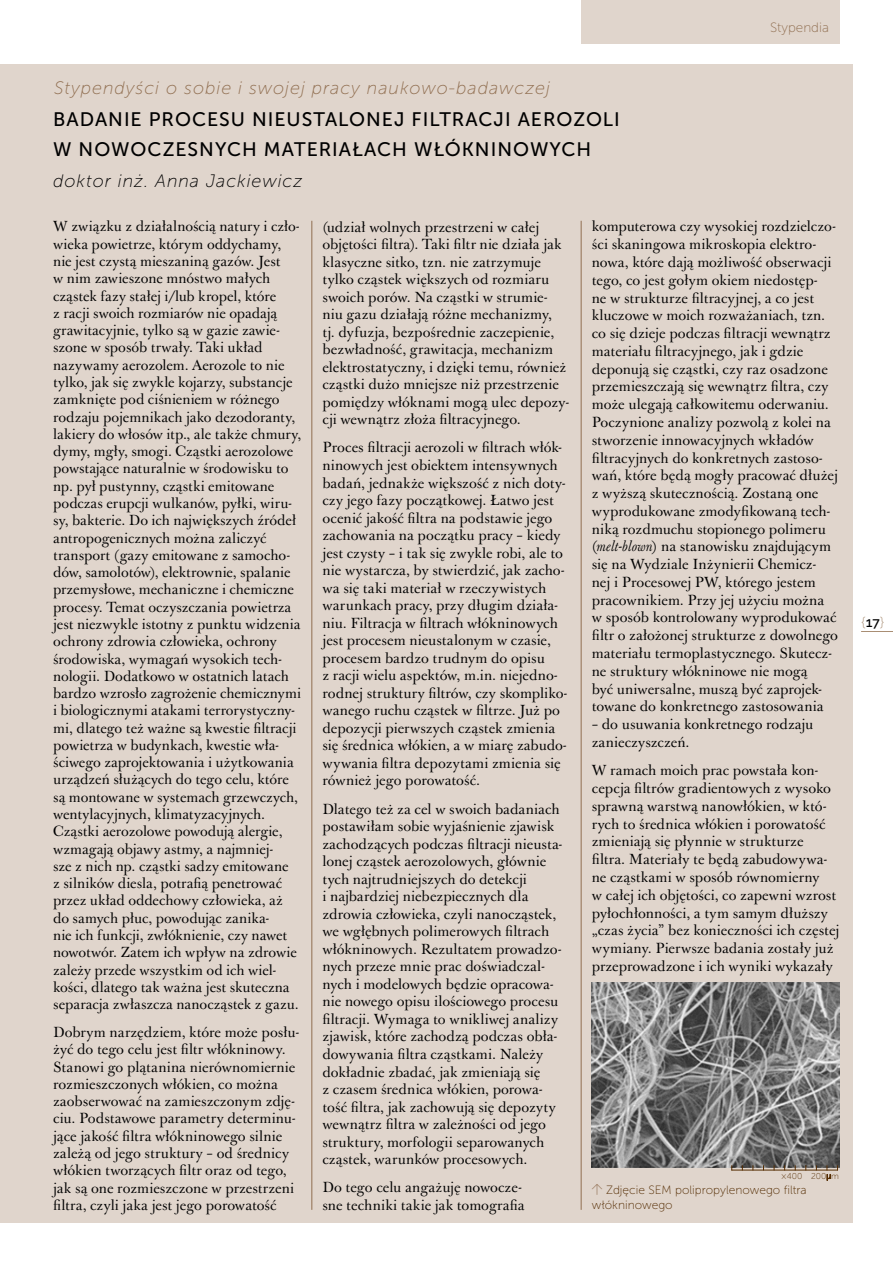
<style>
.page{position:relative;width:893px;height:1263px;background:#fff}
.page>*{position:absolute;margin:0;border:0;box-sizing:border-box;transform-origin:0 0}
.t1{font:19.5px/30px "Museo Sans 500";letter-spacing:.05em;color:#000}
.t2{font:italic 18px "Museo Sans 100";letter-spacing:.05em;color:#906e50}
.t3{font:italic 18px "Museo Sans 100";letter-spacing:.05em;color:#000}
.t4{font:14.25px/17.2px "J Baskerville";color:#000}
.t5{font:14.25px "Museo Sans 100";color:#a98e74}
.t6{font:13.5px "Museo Sans 100";color:#906e50}
.t7{font:12px/14.4px "Museo Sans 100";color:#542c02}
.t8{font:8.55px "Museo Sans 100";color:#542c02}
.s1{font-style:italic}
.s2{font-family:"Avenir Next LT Pro";font-weight:200;font-stretch:condensed;font-size:8.7px}
.s3{font-family:"Purista";font-weight:300;color:#906e50}
.s4{font-family:"Museo Sans 500";color:#000}
</style>
<div class="page">
<div style="left:0;top:64px;width:852px;height:1158px;background:#e0d5cc"></div>
<hr style="left:861px;top:631px;width:32px;height:1px;background:#a98e74">
<hr style="left:581px;top:221px;width:1px;height:989px;background:#906e50">
<hr style="left:312px;top:221px;width:1px;height:989px;background:#906e50">
<div style="left:581px;top:0;width:259px;height:43px;background:#e0d5cc"></div>
<img style="left:592px;top:982px;width:248px;height:186px">
<hr style="left:731px;top:1170px;width:107px;height:1px;background:#542c02">
<svg style="left:827px;top:1165px;width:3px;height:15px"></svg>
<p class="t2" style="left:54px;top:78px;width:497px">Stypendyści o sobie i swojej pracy naukowo-badawczej</p>
<h1 class="t1" style="left:53px;top:105px;width:568px">BADANIE PROCESU NIEUSTALONEJ FILTRACJI AEROZOLI<br>W NOWOCZESNYCH MATERIAŁACH WŁÓKNINOWYCH</h1>
<p class="t3" style="left:53px;top:171px;width:251px">doktor inż. Anna Jackiewicz</p>
<p class="t6" style="left:770px;top:21px;width:60px">Stypendia</p>
<p class="t4" style="left:53px;top:219px;width:250px">W związku z działalnością natury i czło&shy;wieka powietrze, którym oddychamy, nie jest czystą mieszaniną gazów. Jest<br>w nim zawieszone mnóstwo małych cząstek fazy stałej i/lub kropel, które<br>z racji swoich rozmiarów nie opadają grawitacyjnie, tylko są w gazie zawie&shy;szone w sposób trwały. Taki układ nazywamy aerozolem. Aerozole to nie tylko, jak się zwykle kojarzy, substancje zamknięte pod ciśnieniem w różnego rodzaju pojemnikach jako dezodoranty, lakiery do włosów itp., ale także chmury, dymy, mgły, smogi. Cząstki aerozolowe powstające naturalnie w środowisku to np. pył pustynny, cząstki emitowane podczas erupcji wulkanów, pyłki, wiru&shy;sy, bakterie. Do ich największych źródeł antropogenicznych można zaliczyć transport (gazy emitowane z samocho&shy;dów, samolotów), elektrownie, spalanie przemysłowe, mechaniczne i chemiczne procesy. Temat oczyszczania powietrza jest niezwykle istotny z punktu widzenia ochrony zdrowia człowieka, ochrony środowiska, wymagań wysokich tech&shy;nologii. Dodatkowo w ostatnich latach bardzo wzrosło zagrożenie chemicznymi i biologicznymi atakami terrorystyczny&shy;mi, dlatego też ważne są kwestie filtracji powietrza w budynkach, kwestie wła&shy;ściwego zaprojektowania i użytkowania urządzeń służących do tego celu, które są montowane w systemach grzewczych, wentylacyjnych, klimatyzacyjnych.<br>Cząstki aerozolowe powodują alergie, wzmagają objawy astmy, a najmniej-<br>sze z nich np. cząstki sadzy emitowane<br>z silników diesla, potrafią penetrować przez układ oddechowy człowieka, aż do samych płuc, powodując zanika-<br>nie ich funkcji, zwłóknienie, czy nawet nowotwór. Zatem ich wpływ na zdrowie zależy przede wszystkim od ich wiel&shy;kości, dlatego tak ważna jest skuteczna separacja zwłaszcza nanocząstek z gazu.</p>
<p class="t4" style="left:53px;top:1024px;width:248px">Dobrym narzędziem, które może posłu&shy;żyć do tego celu jest filtr włókninowy.<br>Stanowi go plątanina nierównomiernie rozmieszczonych włókien, co można zaobserwować na zamieszczonym zdję&shy;ciu. Podstawowe parametry determinu&shy;jące jakość filtra włókninowego silnie zależą od jego struktury – od średnicy włókien tworzących filtr oraz od tego, jak są one rozmieszczone w przestrzeni filtra, czyli jaka jest jego porowatość</p>
<p class="t4" style="left:322px;top:218px;width:248px">(udział wolnych przestrzeni w całej objętości filtra). Taki filtr nie działa jak klasyczne sitko, tzn. nie zatrzymuje tylko cząstek większych od rozmiaru swoich porów. Na cząstki w strumie&shy;niu gazu działają różne mechanizmy,<br>tj. dyfuzja, bezpośrednie zaczepienie, bezwładność, grawitacja, mechanizm elektrostatyczny, i dzięki temu, również cząstki dużo mniejsze niż przestrzenie pomiędzy włóknami mogą ulec depozy&shy;cji wewnątrz złoża filtracyjnego.</p>
<p class="t4" style="left:322px;top:439px;width:247px">Proces filtracji aerozoli w filtrach włók&shy;ninowych jest obiektem intensywnych badań, jednakże większość z nich doty&shy;czy jego fazy początkowej. Łatwo jest ocenić jakość filtra na podstawie jego zachowania na początku pracy – kiedy jest czysty – i tak się zwykle robi, ale to nie wystarcza, by stwierdzić, jak zacho&shy;wa się taki materiał w rzeczywistych warunkach pracy, przy długim działa&shy;niu. Filtracja w filtrach włókninowych jest procesem nieustalonym w czasie, procesem bardzo trudnym do opisu<br>z racji wielu aspektów, m.in. niejedno&shy;rodnej struktury filtrów, czy skompliko&shy;wanego ruchu cząstek w filtrze. Już po depozycji pierwszych cząstek zmienia się średnica włókien, a w miarę zabudo&shy;wywania filtra depozytami zmienia się również jego porowatość.</p>
<p class="t4" style="left:322px;top:800px;width:242px">Dlatego też za cel w swoich badaniach postawiłam sobie wyjaśnienie zjawisk zachodzących podczas filtracji nieusta&shy;lonej cząstek aerozolowych, głównie tych najtrudniejszych do detekcji<br>i najbardziej niebezpiecznych dla zdrowia człowieka, czyli nanocząstek, we wgłębnych polimerowych filtrach włókninowych. Rezultatem prowadzo&shy;nych przeze mnie prac doświadczal&shy;nych i modelowych będzie opracowa&shy;nie nowego opisu ilościowego procesu filtracji. Wymaga to wnikliwej analizy zjawisk, które zachodzą podczas obła&shy;dowywania filtra cząstkami. Należy dokładnie zbadać, jak zmieniają się<br>z czasem średnica włókien, porowa&shy;tość filtra, jak zachowują się depozyty wewnątrz filtra w zależności od jego struktury, morfologii separowanych cząstek, warunków procesowych.</p>
<p class="t4" style="left:322px;top:1179px;width:204px">Do tego celu angażuję nowocze&shy;sne techniki takie jak tomografia</p>
<p class="t4" style="left:592px;top:218px;width:248px;line-height:17.7px">komputerowa czy wysokiej rozdzielczo&shy;ści skaningowa mikroskopia elektro&shy;nowa, które dają możliwość obserwacji tego, co jest gołym okiem niedostęp-<br>ne w strukturze filtracyjnej, a co jest kluczowe w moich rozważaniach, tzn. co się dzieje podczas filtracji wewnątrz materiału filtracyjnego, jak i gdzie deponują się cząstki, czy raz osadzone przemieszczają się wewnątrz filtra, czy może ulegają całkowitemu oderwaniu.<br>Poczynione analizy pozwolą z kolei na stworzenie innowacyjnych wkładów filtracyjnych do konkretnych zastoso&shy;wań, które będą mogły pracować dłużej z wyższą skutecznością. Zostaną one wyprodukowane zmodyfikowaną tech&shy;niką rozdmuchu stopionego polimeru (<span class="s1">melt-blown</span>) na stanowisku znajdującym się na Wydziale Inżynierii Chemicz&shy;nej i Procesowej PW, którego jestem pracownikiem. Przy jej użyciu można<br>w sposób kontrolowany wyprodukować filtr o założonej strukturze z dowolnego materiału termoplastycznego. Skutecz&shy;ne struktury włókninowe nie mogą<br>być uniwersalne, muszą być zaprojek&shy;towane do konkretnego zastosowania</p>
<p class="t4" style="left:592px;top:716px;width:223px;line-height:17.7px">– do usuwania konkretnego rodzaju zanieczyszczeń.</p>
<p class="t4" style="left:592px;top:762px;width:249px;line-height:17.7px">W ramach moich prac powstała kon&shy;cepcja filtrów gradientowych z wysoko sprawną warstwą nanowłókien, w któ&shy;rych to średnica włókien i porowatość zmieniają się płynnie w strukturze filtra. Materiały te będą zabudowywa&shy;ne cząstkami w sposób równomierny<br>w całej ich objętości, co zapewni wzrost pyłochłonności, a tym samym dłuższy „czas życia” bez konieczności ich częstej wymiany. Pierwsze badania zostały już przeprowadzone i ich wyniki wykazały</p>
<p class="t8" style="left:781px;top:1171px;width:59px">×400 200<span class="s2">μ</span>m</p>
<p class="t7" style="left:592px;top:1183px;width:216px"><span class="s3">↑</span> Zdjęcie SEM polipropylenowego filtra włókninowego</p>
<p class="t5" style="left:861px;top:614px;width:25px">{<span class="s4">17</span>}</p>
</div>
